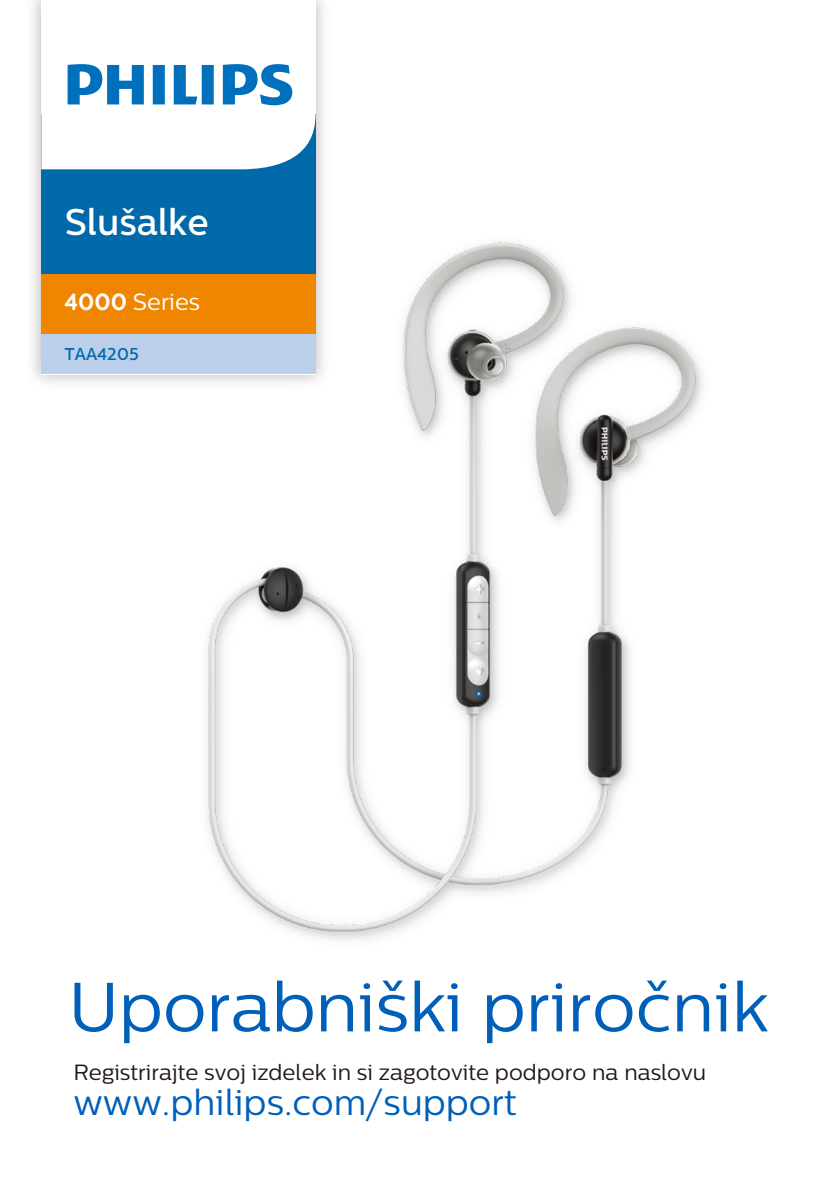
<style>
.page{position:relative;width:840px;height:1191px;background:#fff}
.page>*{position:absolute;margin:0;border:0;box-sizing:border-box;transform-origin:0 0}
.t1{font:69.4px "Centrale Sans";color:#005fb9}
.t2{font:500 37px "Centrale Sans";color:#fff}
.t3{font:36px "Centrale Sans";color:#005fb9}
.t4{font:23.4px "Centrale Sans";color:#fff}
.t5{font:22px "Centrale Sans";color:#231815}
.t6{font:500 17px "Centrale Sans";color:#0069a9}
.s1{font-weight:700}
</style>
<div class="page">
<img style="left:32px;top:0;width:292px;height:383px">
<div style="left:41px;top:115px;width:274px;height:159px;background:#0069a9"></div>
<svg style="left:41px;top:0;width:274px;height:169px"></svg>
<svg style="left:68px;top:64px;width:224px;height:41px"></svg>
<div style="left:41px;top:274px;width:274px;height:60px;background:#f08600"></div>
<div style="left:41px;top:334px;width:274px;height:40px;background:#bbceea"></div>
<img style="left:139px;top:213px;width:564px;height:727px">
<h2 class="t2" style="left:65px;top:201px;width:145px">Slušalke</h2>
<p class="t4" style="left:64px;top:288px;width:137px"><span class="s1">4000</span> Series</p>
<p class="t6" style="left:64px;top:344px;width:76px">TAA4205</p>
<h1 class="t1" style="left:69px;top:967px;width:700px">Uporabniški priročnik</h1>
<p class="t5" style="left:73px;top:1059px;width:634px">Registrirajte svoj izdelek in si zagotovite podporo na naslovu</p>
<h3 class="t3" style="left:73px;top:1082px;width:444px">www.philips.com/support</h3>
</div>
